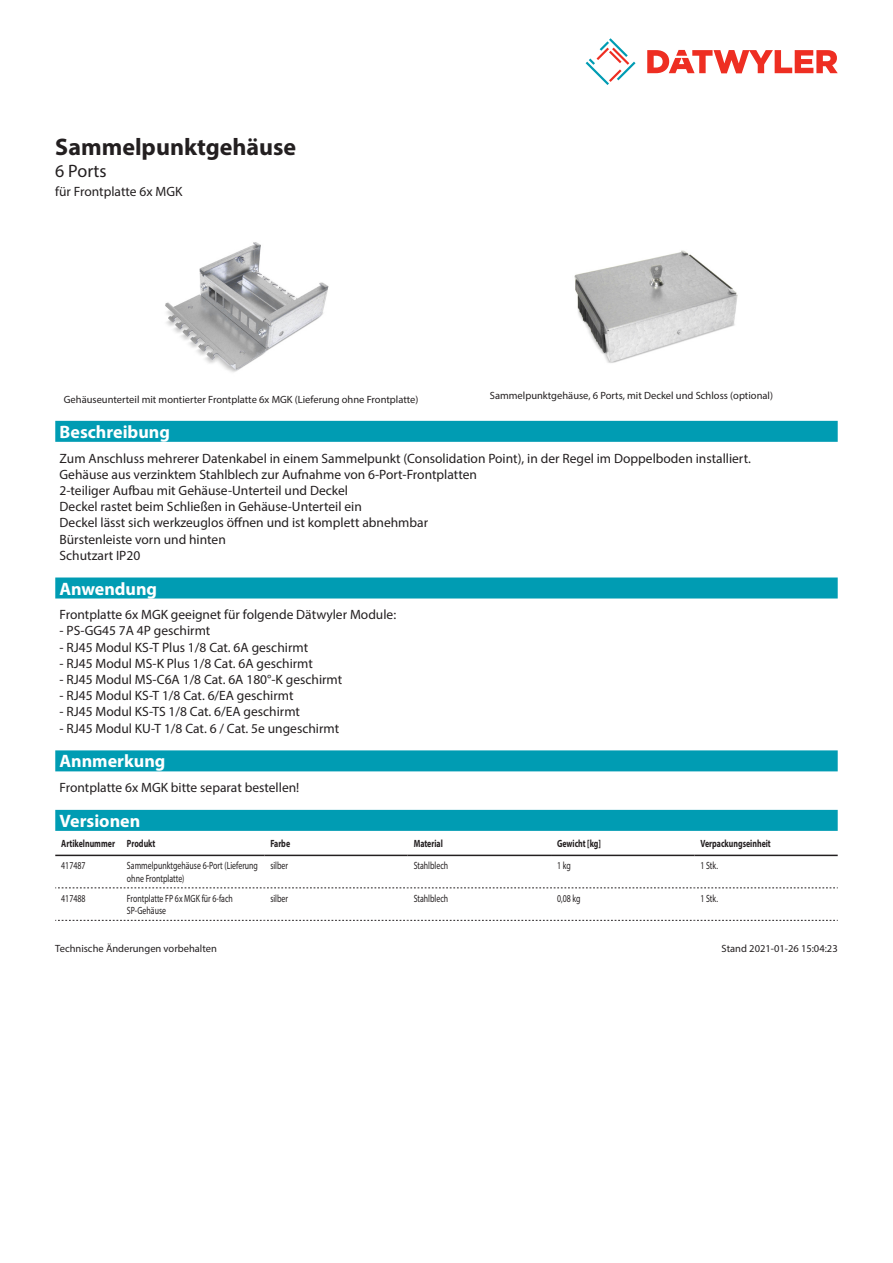
<style>
.page{position:relative;width:893px;height:1263px;background:#fff}
.page>*{position:absolute;margin:0;border:0;box-sizing:border-box;transform-origin:0 0}
.Product_Head{font:700 24px "Myriad Pro";color:#231f20}
.Standard_Head_Proper{font:700 18px "Myriad Pro";color:#fff}
.SubHead{font:18px "Myriad Pro";color:#231f20}
.Standard_text{font:13.5px/16.2px "Myriad Pro";color:#231f20}
.myriadlight{font:10.5px/12.6px "Myriad Pro";color:#231f20;scale:.75 1}
.imagetext{font:10.5px "Myriad Pro";color:#231f20}
.myriadbold{font:700 10.5px "Myriad Pro";color:#231f20;scale:.75 1}
.Footnote{font:10.5px "Myriad Pro";color:#231f20}
</style>
<div class="page">
<svg style="left:586px;top:38px;width:49px;height:47px"></svg>
<svg style="left:647px;top:50px;width:191px;height:23px"></svg>
<div style="left:55px;top:750px;width:783px;height:21px;background:#009cb3"></div>
<img style="left:165px;top:242px;width:164px;height:130px">
<img style="left:574px;top:250px;width:164px;height:113px">
<div style="left:55px;top:810px;width:783px;height:21px;background:#009cb3"></div>
<hr style="left:55px;top:855px;width:66px;height:1px;background:#231f20">
<hr style="left:121px;top:855px;width:143px;height:1px;background:#231f20">
<hr style="left:264px;top:855px;width:144px;height:1px;background:#231f20">
<hr style="left:408px;top:855px;width:143px;height:1px;background:#231f20">
<hr style="left:551px;top:855px;width:143px;height:1px;background:#231f20">
<hr style="left:694px;top:855px;width:144px;height:1px;background:#231f20">
<svg style="left:55px;top:888px;width:783px;height:1px"></svg>
<svg style="left:55px;top:920px;width:783px;height:1px"></svg>
<div style="left:55px;top:421px;width:783px;height:21px;background:#009cb3"></div>
<div style="left:55px;top:577px;width:783px;height:21px;background:#009cb3"></div>
<p class="Product_Head" style="left:55px;top:131px;width:243px">Sammelpunktgehäuse</p>
<p class="SubHead" style="left:55px;top:160px;width:53px">6 Ports</p>
<p class="Standard_text" style="left:55px;top:183px;width:129px">für Frontplatte 6x MGK</p>
<p class="imagetext" style="left:64px;top:393px;width:356px">Gehäuseunterteil mit montierter Frontplatte 6x MGK (Lieferung ohne Frontplatte)</p>
<p class="imagetext" style="left:490px;top:389px;width:285px">Sammelpunktgehäuse, 6 Ports, mit Deckel und Schloss (optional)</p>
<p class="Standard_Head_Proper" style="left:60px;top:420px;width:112px">Beschreibung</p>
<p class="Standard_text" style="left:60px;top:450px;width:693px">Zum Anschluss mehrerer Datenkabel in einem Sammelpunkt (Consolidation Point), in der Regel im Doppelboden installiert.<br>Gehäuse aus verzinktem Stahlblech zur Aufnahme von 6-Port-Frontplatten<br>2-teiliger Aufbau mit Gehäuse-Unterteil und Deckel<br>Deckel rastet beim Schließen in Gehäuse-Unterteil ein<br>Deckel lässt sich werkzeuglos öffnen und ist komplett abnehmbar<br>Bürstenleiste vorn und hinten<br>Schutzart IP20</p>
<p class="Standard_Head_Proper" style="left:60px;top:577px;width:99px">Anwendung</p>
<p class="Standard_text" style="left:60px;top:606px;width:338px">Frontplatte 6x MGK geeignet für folgende Dätwyler Module:</p>
<p class="Standard_text" style="left:60px;top:623px;width:152px">- PS-GG45 7A 4P geschirmt</p>
<p class="Standard_text" style="left:60px;top:639px;width:250px">- RJ45 Modul KS-T Plus 1/8 Cat. 6A geschirmt</p>
<p class="Standard_text" style="left:60px;top:655px;width:255px">- RJ45 Modul MS-K Plus 1/8 Cat. 6A geschirmt</p>
<p class="Standard_text" style="left:60px;top:671px;width:284px">- RJ45 Modul MS-C6A 1/8 Cat. 6A 180°-K geschirmt</p>
<p class="Standard_text" style="left:60px;top:687px;width:235px">- RJ45 Modul KS-T 1/8 Cat. 6/EA geschirmt</p>
<p class="Standard_text" style="left:60px;top:704px;width:242px">- RJ45 Modul KS-TS 1/8 Cat. 6/EA geschirmt</p>
<p class="Standard_text" style="left:60px;top:720px;width:281px">- RJ45 Modul KU-T 1/8 Cat. 6 / Cat. 5e ungeschirmt</p>
<p class="Standard_Head_Proper" style="left:60px;top:750px;width:107px">Annmerkung</p>
<p class="Standard_text" style="left:60px;top:779px;width:241px">Frontplatte 6x MGK bitte separat bestellen!</p>
<p class="Standard_Head_Proper" style="left:60px;top:809px;width:82px">Versionen</p>
<p class="myriadbold" style="left:61px;top:836px;width:73px">Artikelnummer</p>
<p class="myriadbold" style="left:127px;top:836px;width:39px">Produkt</p>
<p class="myriadbold" style="left:270px;top:836px;width:28px">Farbe</p>
<p class="myriadbold" style="left:414px;top:836px;width:41px">Material</p>
<p class="myriadbold" style="left:557px;top:836px;width:60px">Gewicht [kg]</p>
<p class="myriadbold" style="left:700px;top:836px;width:95px">Verpackungseinheit</p>
<p class="myriadlight" style="left:61px;top:859px;width:34px">417487</p>
<p class="myriadlight" style="left:127px;top:859px;width:176px">Sammelpunktgehäuse 6-Port (Lieferung ohne Frontplatte)</p>
<p class="myriadlight" style="left:270px;top:859px;width:25px">silber</p>
<p class="myriadlight" style="left:414px;top:859px;width:48px">Stahlblech</p>
<p class="myriadlight" style="left:557px;top:859px;width:20px">1 kg</p>
<p class="myriadlight" style="left:700px;top:859px;width:25px">1 Stk.</p>
<p class="myriadlight" style="left:61px;top:892px;width:34px">417488</p>
<p class="myriadlight" style="left:127px;top:892px;width:143px">Frontplatte FP 6x MGK für 6-fach<br>SP-Gehäuse</p>
<p class="myriadlight" style="left:270px;top:892px;width:25px">silber</p>
<p class="myriadlight" style="left:414px;top:892px;width:48px">Stahlblech</p>
<p class="myriadlight" style="left:557px;top:892px;width:33px">0,08 kg</p>
<p class="myriadlight" style="left:700px;top:892px;width:25px">1 Stk.</p>
<p class="Footnote" style="left:55px;top:942px;width:163px">Technische Änderungen vorbehalten</p>
<p class="Footnote" style="left:722px;top:942px;width:118px">Stand 2021-01-26 15:04:23</p>
</div>
